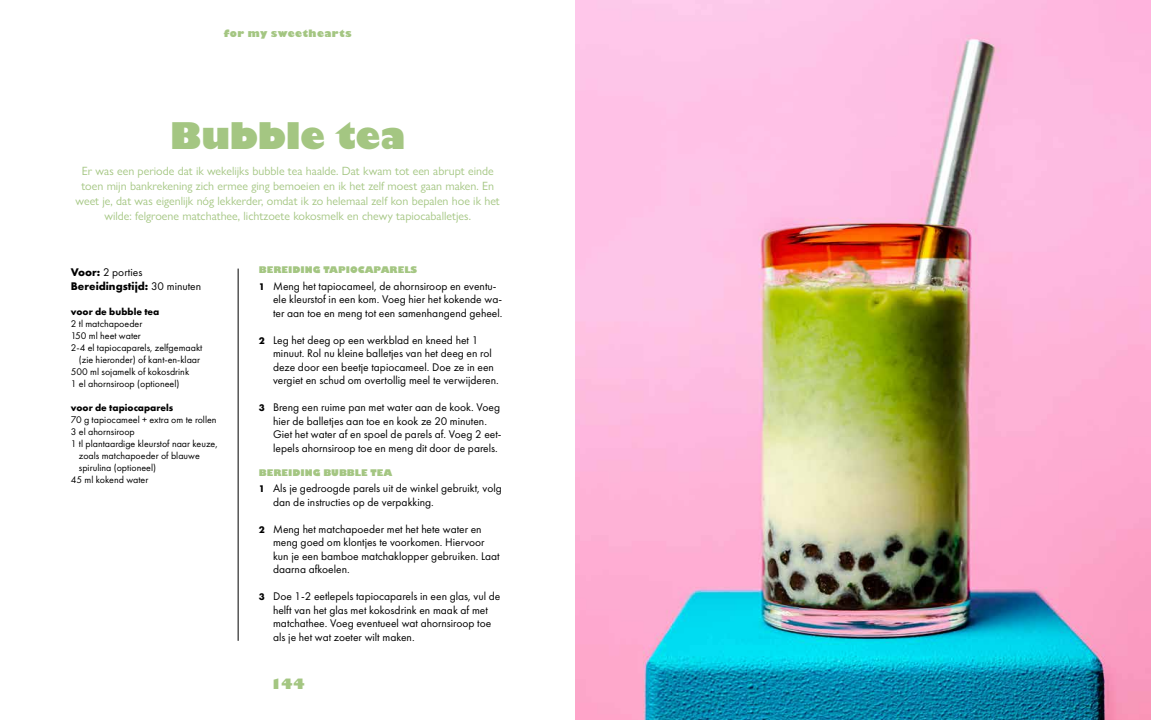
<style>
.page{position:relative;width:1151px;height:720px;background:#fff}
.page>*{position:absolute;margin:0;border:0;box-sizing:border-box;transform-origin:0 0}
.t1{font:800 36px "Gill Sans Nova";letter-spacing:-.015em;color:#a4c682}
.t2{font:800 14px "Gill Sans Nova";color:#a4c682}
.t3{font:12px/15px "Gill Sans Nova";color:#a4c682;text-align:center}
.t4{font:11.5px/13.5px "Futura PT";color:#000}
.t5{font:700 11.5px/13.5px "Futura PT";color:#000}
.t6{font:10px "Futura PT";color:#000}
.t7{font:700 10px "Futura PT";color:#000}
.t8{font:800 10px "Gill Sans Nova";letter-spacing:.04em;color:#a4c682}
.t9{font:800 9px "Gill Sans Nova";color:#a4c682}
.s1{font-weight:400}
.s2{font-weight:700;font-size:10px}
</style>
<div class="page">
<hr style="left:238px;top:269px;width:1px;height:372px;background:#000">
<img style="left:575px;top:0;width:576px;height:720px">
<p class="t8" style="left:224px;top:25px;width:129px">for my sweethearts</p>
<h1 class="t1" style="left:170px;top:108px;width:237px">Bubble tea</h1>
<p class="t3" style="left:76px;top:163px;width:426px">Er was een periode dat ik wekelijks bubble tea haalde. Dat kwam tot een abrupt einde toen mijn bankrekening zich ermee ging bemoeien en ik het zelf moest gaan maken. En weet je, dat was eigenlijk nóg lekkerder, omdat ik zo helemaal zelf kon bepalen hoe ik het wilde: felgroene matchathee, lichtzoete kokosmelk en chewy tapiocaballetjes.</p>
<p class="t5" style="left:71px;top:266px;width:132px">Voor: <span class="s1">2 porties<br></span>Bereidingstijd: <span class="s1">30 minuten</span></p>
<p class="t7" style="left:71px;top:306px;width:90px">voor de bubble tea</p>
<p class="t6" style="left:71px;top:318px;width:73px">2 tl matchapoeder</p>
<p class="t6" style="left:71px;top:330px;width:72px">150 ml heet water</p>
<p class="t6" style="left:71px;top:342px;width:133px">2-4 el tapiocaparels, zelfgemaakt</p>
<p class="t6" style="left:79px;top:354px;width:123px">(zie hieronder) of kant-en-klaar</p>
<p class="t6" style="left:71px;top:366px;width:120px">500 ml sojamelk of kokosdrink</p>
<p class="t6" style="left:71px;top:378px;width:110px">1 el ahornsiroop (optioneel)</p>
<p class="t7" style="left:71px;top:402px;width:104px">voor de tapiocaparels</p>
<p class="t6" style="left:71px;top:414px;width:147px">70 g tapiocameel + extra om te rollen</p>
<p class="t6" style="left:71px;top:426px;width:65px">3 el ahornsiroop</p>
<p class="t6" style="left:71px;top:438px;width:148px">1 tl plantaardige kleurstof naar keuze,</p>
<p class="t6" style="left:79px;top:450px;width:123px">zoals matchapoeder of blauwe</p>
<p class="t6" style="left:79px;top:462px;width:79px">spirulina (optioneel)</p>
<p class="t6" style="left:71px;top:474px;width:79px">45 ml kokend water</p>
<p class="t9" style="left:259px;top:263px;width:160px">BEREIDING TAPIOCAPARELS</p>
<p class="t4" style="left:273px;top:279px;width:231px;text-indent:-14px"><span class="s2">1</span> Meng het tapiocameel, de ahornsiroop en eventu&shy;ele kleurstof in een kom. Voeg hier het kokende wa&shy;ter aan toe en meng tot een samenhangend geheel.</p>
<p class="t4" style="left:273px;top:333px;width:227px;text-indent:-14px"><span class="s2">2</span> Leg het deeg op een werkblad en kneed het 1 minuut. Rol nu kleine balletjes van het deeg en rol deze door een beetje tapiocameel. Doe ze in een vergiet en schud om overtollig meel te verwijderen.</p>
<p class="t4" style="left:273px;top:401px;width:229px;text-indent:-14px"><span class="s2">3</span> Breng een ruime pan met water aan de kook. Voeg hier de balletjes aan toe en kook ze 20 minuten.<br>Giet het water af en spoel de parels af. Voeg 2 eet&shy;lepels ahornsiroop toe en meng dit door de parels.</p>
<p class="t9" style="left:259px;top:466px;width:135px">BEREIDING BUBBLE TEA</p>
<p class="t4" style="left:273px;top:482px;width:230px;text-indent:-14px"><span class="s2">1</span> Als je gedroogde parels uit de winkel gebruikt, volg dan de instructies op de verpakking.</p>
<p class="t4" style="left:273px;top:522px;width:228px;text-indent:-14px"><span class="s2">2</span> Meng het matchapoeder met het hete water en meng goed om klontjes te voorkomen. Hiervoor kun je een bamboe matchaklopper gebruiken. Laat daarna afkoelen.</p>
<p class="t4" style="left:273px;top:590px;width:229px;text-indent:-14px"><span class="s2">3</span> Doe 1-2 eetlepels tapiocaparels in een glas, vul de helft van het glas met kokosdrink en maak af met matchathee. Voeg eventueel wat ahornsiroop toe als je het wat zoeter wilt maken.</p>
<p class="t2" style="left:270px;top:673px;width:36px">144</p>
</div>
